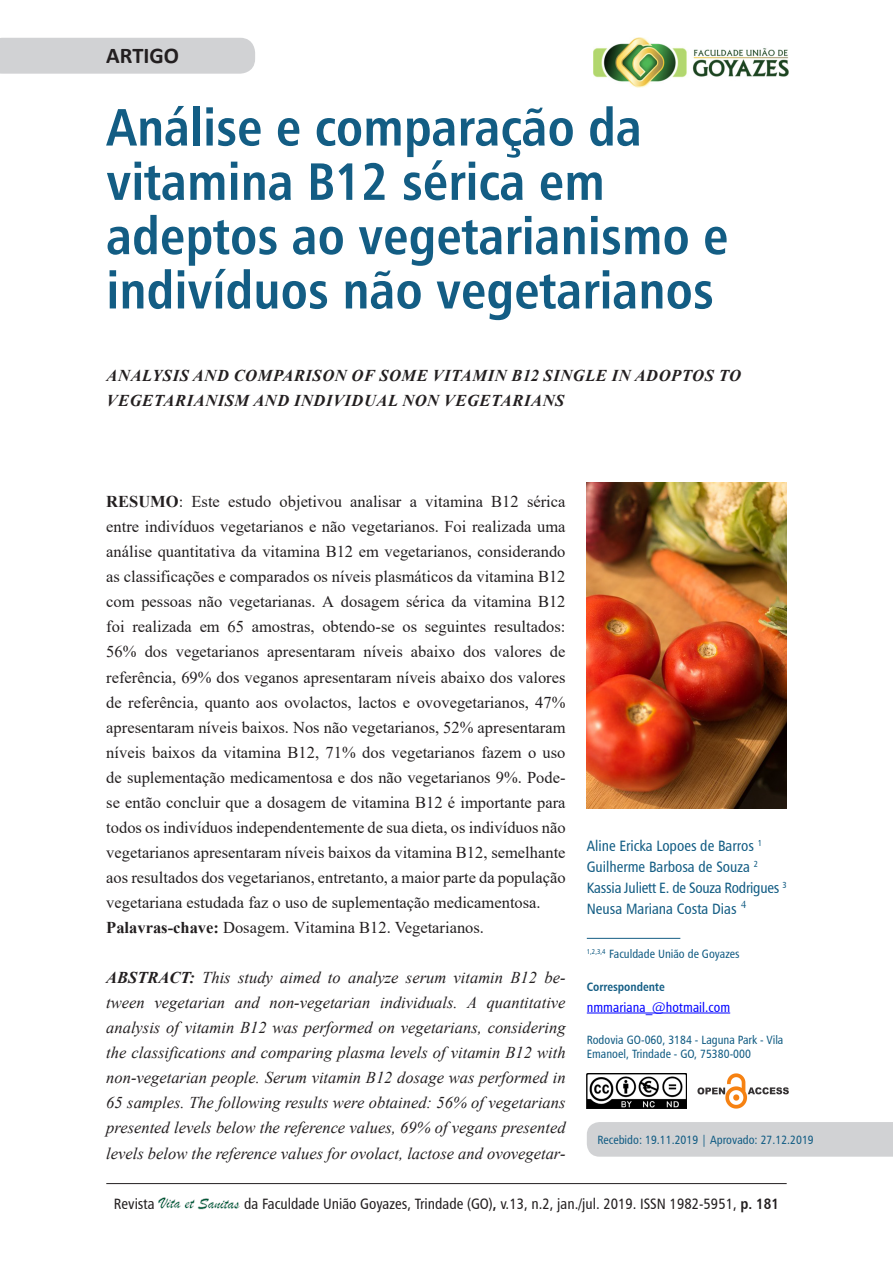
<style>
.page{position:relative;width:893px;height:1263px;background:#fff}
.page>*{position:absolute;margin:0;border:0;box-sizing:border-box;transform-origin:0 0}
.Titulo{font:52.5px/54.3px "Humanist 777 BT Bold Condensed B";color:#135d84}
.t1{font:700 22.5px "Calibri";color:#231f20}
.Resumo___Abstract{font:16.5px/25px "Times New Roman";color:#231f20;text-align:justify}
.Resumo___Abstract-2{font:italic 16.5px/25px "Times New Roman";color:#231f20;text-align:justify}
.Titulo_Ingles{font:italic 700 16.5px/24.8px "Times New Roman";letter-spacing:.035em;color:#231f20}
.Autores{font:15px "Humanist 777 BT Roman Condensed B";color:#135d84}
.t2{font:15px "Humanist 777 BT Roman Condensed B";color:#231f20}
.t3{font:13.5px "Humanist 777 BT Roman Condensed B";letter-spacing:.01em;color:#00f}
.Endereco{font:12px/14.4px "Humanist 777 BT Roman Condensed B";color:#135d84}
.Autores-2{font:12px "Humanist 777 BT Roman Condensed B";color:#135d84}
.Biografia{font:12px "Humanist 777 BT Roman Condensed B";color:#135d84}
.Biografia-2{font:12px "Humanist 777 BT Bold Condensed B";color:#135d84}
.s1{font-weight:700}
.s2{font-family:"Humanist 777 BT Bold Condensed B"}
</style>
<div class="page">
<img style="left:158px;top:1197px;width:82px;height:12px">
<hr style="left:106px;top:1183px;width:681px;height:1px;background:#231f20">
<hr style="left:587px;top:938px;width:93px;height:1px;background:#135d84">
<img style="left:593px;top:37px;width:195px;height:50px">
<div style="left:0;top:38px;width:255px;height:36px;background:#d1d2d4"></div>
<img style="left:587px;top:1073px;width:100px;height:35px">
<img style="left:697px;top:1074px;width:91px;height:34px">
<hr style="left:587px;top:1012px;width:143px;height:1px;background:#00f">
<div style="left:587px;top:1122px;width:306px;height:35px;background:#d1d2d4"></div>
<img style="left:587px;top:482px;width:200px;height:326px">
<p class="t1" style="left:106px;top:39px;width:74px">ARTIGO</p>
<p class="Titulo" style="left:106px;top:99px;width:624px">Análise e comparação da vitamina B12 sérica em adeptos ao vegetarianismo e indivíduos não vegetarianos</p>
<p class="Titulo_Ingles" style="left:107px;top:362px;width:636px">ANALYSIS AND COMPARISON OF SOME VITAMIN B12 SINGLE IN ADOPTOS TO<br>VEGETARIANISM AND INDIVIDUAL NON VEGETARIANS</p>
<p class="Resumo___Abstract" style="left:106px;top:489px;width:461px"><span class="s1">RESUMO</span>: Este estudo objetivou analisar a vitamina B12 sérica entre indivíduos vegetarianos e não vegetarianos. Foi realizada uma análise quantitativa da vitamina B12 em vegetarianos, considerando as classificações e comparados os níveis plasmáticos da vitamina B12 com pessoas não vegetarianas. A dosagem sérica da vitamina B12 foi realizada em 65 amostras, obtendo-se os seguintes resultados:<br>56% dos vegetarianos apresentaram níveis abaixo dos valores de referência, 69% dos veganos apresentaram níveis abaixo dos valores de referência, quanto aos ovolactos, lactos e ovovegetarianos, 47% apresentaram níveis baixos. Nos não vegetarianos, 52% apresentaram níveis baixos da vitamina B12, 71% dos vegetarianos fazem o uso de suplementação medicamentosa e dos não vegetarianos 9%. Pode&shy;se então concluir que a dosagem de vitamina B12 é importante para todos os indivíduos independentemente de sua dieta, os indivíduos não vegetarianos apresentaram níveis baixos da vitamina B12, semelhante aos resultados dos vegetarianos, entretanto, a maior parte da população vegetariana estudada faz o uso de suplementação medicamentosa.</p>
<p class="Resumo___Abstract" style="left:106px;top:914px;width:379px"><span class="s1">Palavras-chave:</span> Dosagem. Vitamina B12. Vegetarianos.</p>
<p class="Resumo___Abstract-2" style="left:106px;top:965px;width:461px"><span class="s1">ABSTRACT:</span> This study aimed to analyze serum vitamin B12 be&shy;tween vegetarian and non-vegetarian individuals. A quantitative analysis of vitamin B12 was performed on vegetarians, considering the classifications and comparing plasma levels of vitamin B12 with non-vegetarian people. Serum vitamin B12 dosage was performed in 65 samples. The following results were obtained: 56% of vegetarians presented levels below the reference values, 69% of vegans presented levels below the reference values for ovolact, lactose and ovovegetar-</p>
<p class="Autores" style="left:587px;top:837px;width:177px">Aline Ericka Lopoes de Barros <sup>1</sup></p>
<p class="Autores" style="left:587px;top:858px;width:173px">Guilherme Barbosa de Souza <sup>2</sup></p>
<p class="Autores" style="left:587px;top:879px;width:201px">Kassia Juliett E. de Souza Rodrigues <sup>3</sup></p>
<p class="Autores" style="left:587px;top:900px;width:161px">Neusa Mariana Costa Dias <sup>4</sup></p>
<p class="Biografia" style="left:587px;top:946px;width:154px"><sup>1,2,3,4</sup> Faculdade União de Goyazes</p>
<p class="Biografia-2" style="left:587px;top:979px;width:79px">Correspondente</p>
<p class="t3" style="left:587px;top:998px;width:145px">nmmariana_@hotmail.com</p>
<p class="Endereco" style="left:587px;top:1032px;width:198px">Rodovia GO-060, 3184 - Laguna Park - Vila<br>Emanoel, Trindade - GO, 75380-000</p>
<p class="Autores-2" style="left:597px;top:1132px;width:218px">Recebido: 19.11.2019 | Aprovado: 27.12.2019</p>
<p class="t2" style="left:114px;top:1194px;width:42px">Revista</p>
<p class="t2" style="left:244px;top:1194px;width:536px">da Faculdade União Goyazes, Trindade (GO)<span class="s2">,</span> v.13, n.2, jan./jul. 2019. ISSN 1982-5951, <span class="s2">p. 181</span></p>
</div>
